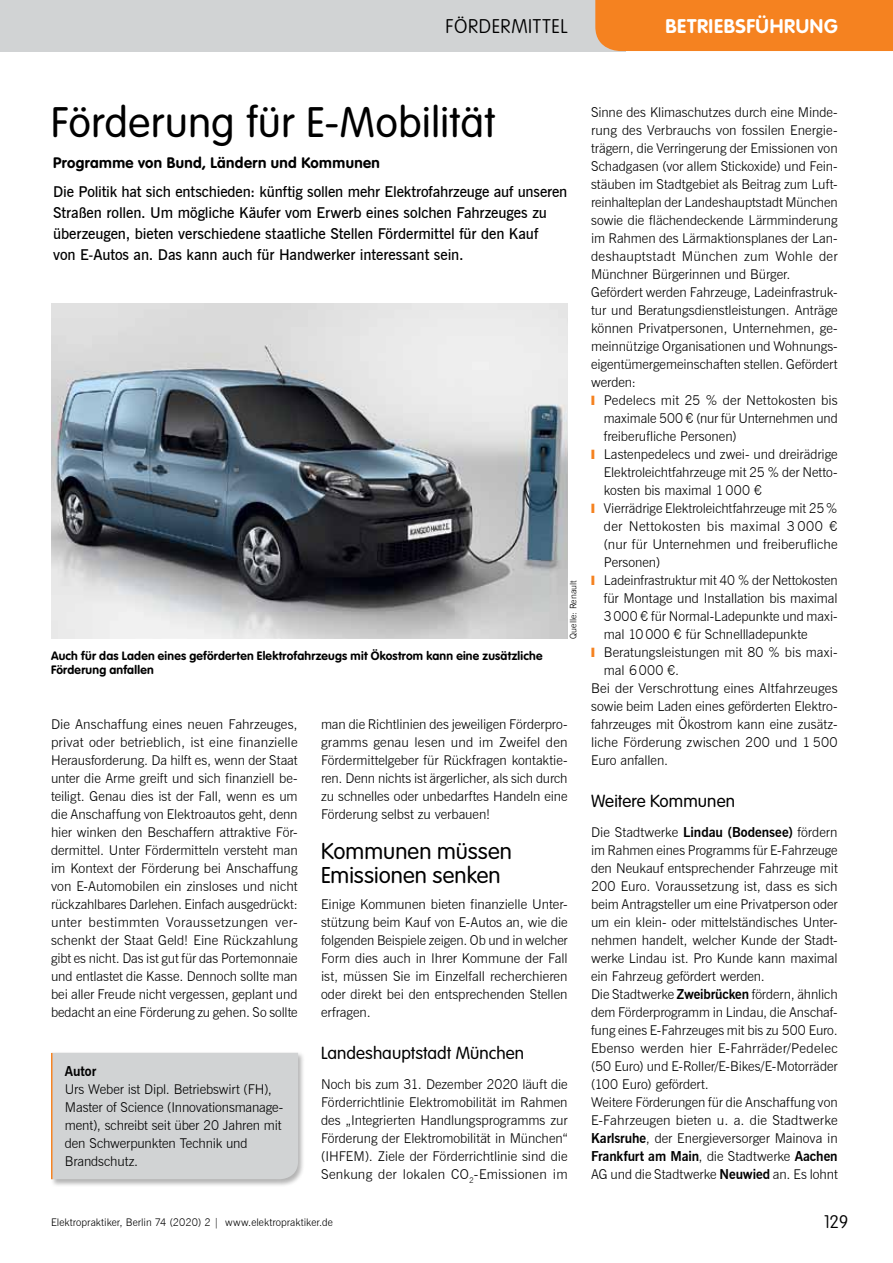
<style>
.page{position:relative;width:893px;height:1263px;background:#fff}
.page>*{position:absolute;margin:0;border:0;box-sizing:border-box;transform-origin:0 0}
.t1{font:300 42px "VAG Rounded Std";letter-spacing:.015em;color:#000}
.t2{font:300 22.5px/24px "VAG Rounded Std";letter-spacing:.005em;color:#000}
.t3{font:700 19.5px "VAG Rounded Std";letter-spacing:.035em;color:#fff}
.t4{font:100 19.5px "VAG Rounded Std";letter-spacing:.03em;color:#000}
.t5{font:100 18px "VAG Rounded Std";color:#000}
.t6{font:300 17.25px "VAG Rounded Std";letter-spacing:.005em;color:#000}
.t7{font:600 15px/21px "News Gothic BT";letter-spacing:-.005em;color:#000}
.t8{font:700 15px "VAG Rounded Std";letter-spacing:.025em;color:#000}
.t9{font:300 13.5px/18px "News Gothic BT";color:#000;text-align:justify}
.t10{font:300 13.5px "News Gothic BT";letter-spacing:.02em;color:#000}
.t11{font:700 13.5px "News Gothic BT";letter-spacing:-.005em;color:#000}
.t12{font:700 12px/14.2px "VAG Rounded Std";letter-spacing:.02em;color:#000}
.t13{font:300 10.5px "News Gothic BT";letter-spacing:.005em;color:#000}
.t14{font:300 9px "News Gothic BT";letter-spacing:.01em;color:#000}
.s1{color:#f58220}
.s2{font-weight:700}
</style>
<div class="page">
<div style="left:0;top:0;width:626px;height:51px;background:#d1d3d4"></div>
<div style="left:595px;top:0;width:298px;height:51px;background:#f58220"></div>
<div style="left:50px;top:1051px;width:255px;height:136px;background:#000;opacity:.3"></div>
<div style="left:53px;top:1053px;width:245px;height:126px;background:#d1d3d4"></div>
<hr style="left:51px;top:1053px;width:2px;height:126px;background:#f58220">
<img style="left:51px;top:303px;width:517px;height:336px">
<h3 class="t4" style="left:446px;top:15px;width:124px">FÖRDERMITTEL</h3>
<h3 class="t3" style="left:665px;top:15px;width:174px">Betriebsführung</h3>
<h1 class="t1" style="left:51px;top:98px;width:446px">Förderung für E-Mobilität</h1>
<p class="t8" style="left:53px;top:154px;width:328px">Programme von Bund, Ländern und Kommunen</p>
<p class="t7" style="left:53px;top:181px;width:516px">Die Politik hat sich entschieden: künftig sollen mehr Elektrofahrzeuge auf unseren Straßen rollen. Um mögliche Käufer vom Erwerb eines solchen Fahrzeuges zu überzeugen, bieten verschiedene staatliche Stellen Fördermittel für den Kauf<br>von E-Autos an. Das kann auch für Handwerker interessant sein.</p>
<p class="t12" style="left:51px;top:649px;width:493px">Auch für das Laden eines geförderten Elektrofahrzeugs mit Ökostrom kann eine zusätzliche<br>Förderung anfallen</p>
<p class="t14" style="left:568px;top:639px;width:60px;rotate:-90deg">Quelle: Renault</p>
<p class="t9" style="left:51px;top:715px;width:248px">Die Anschaffung eines neuen Fahrzeuges, privat oder betrieblich, ist eine finanzielle Herausforderung. Da hilft es, wenn der Staat unter die Arme greift und sich finanziell be&shy;teiligt. Genau dies ist der Fall, wenn es um die Anschaffung von Elektroautos geht, denn hier winken den Beschaffern attraktive För&shy;dermittel. Unter Fördermitteln versteht man im Kontext der Förderung bei Anschaffung von E-Automobilen ein zinsloses und nicht rückzahlbares Darlehen. Einfach ausgedrückt: unter bestimmten Voraussetzungen ver&shy;schenkt der Staat Geld! Eine Rückzahlung gibt es nicht. Das ist gut für das Portemonnaie und entlastet die Kasse. Dennoch sollte man bei aller Freude nicht vergessen, geplant und bedacht an eine Förderung zu gehen. So sollte</p>
<p class="t9" style="left:321px;top:715px;width:248px">man die Richtlinien des jeweiligen Förderpro&shy;gramms genau lesen und im Zweifel den Fördermittelgeber für Rückfragen kontaktie&shy;ren. Denn nichts ist ärgerlicher, als sich durch zu schnelles oder unbedarftes Handeln eine Förderung selbst zu verbauen!</p>
<h2 class="t2" style="left:321px;top:840px;width:192px">Kommunen müssen<br>Emissionen senken</h2>
<p class="t9" style="left:321px;top:895px;width:248px">Einige Kommunen bieten finanzielle Unter&shy;stützung beim Kauf von E-Autos an, wie die folgenden Beispiele zeigen. Ob und in welcher Form dies auch in Ihrer Kommune der Fall ist, müssen Sie im Einzelfall recherchieren oder direkt bei den entsprechenden Stellen erfragen.</p>
<p class="t6" style="left:321px;top:1043px;width:205px">Landeshauptstadt München</p>
<p class="t9" style="left:321px;top:1075px;width:248px">Noch bis zum 31. Dezember 2020 läuft die Förderrichtlinie Elektromobilität im Rahmen des „Integrierten Handlungsprogramms zur Förderung der Elektromobilität in München“ (IHFEM). Ziele der Förderrichtlinie sind die Senkung der lokalen CO<sub>2</sub>-Emissionen im</p>
<p class="t11" style="left:65px;top:1063px;width:33px">Autor</p>
<p class="t9" style="left:65px;top:1080px;width:220px;text-align:left">Urs Weber ist Dipl. Betriebswirt (FH),<br>Master of Science (Innovationsmanage&shy;ment), schreibt seit über 20 Jahren mit den Schwerpunkten Technik und<br>Brandschutz.</p>
<p class="t13" style="left:51px;top:1216px;width:283px">Elektropraktiker, Berlin 74 (2020) 2 | www.elektropraktiker.de</p>
<p class="t9" style="left:591px;top:103px;width:248px">Sinne des Klimaschutzes durch eine Minde-</p>
<p class="t9" style="left:591px;top:121px;width:247px">rung des Verbrauchs von fossilen Energie-</p>
<p class="t9" style="left:591px;top:139px;width:248px">trägern, die Verringerung der Emissionen von</p>
<p class="t9" style="left:591px;top:157px;width:248px">Schadgasen (vor allem Stickoxide) und Fein-</p>
<p class="t9" style="left:591px;top:175px;width:248px">stäuben im Stadtgebiet als Beitrag zum Luft-</p>
<p class="t9" style="left:591px;top:193px;width:248px">reinhalteplan der Landeshauptstadt München</p>
<p class="t9" style="left:591px;top:211px;width:248px">sowie die flächendeckende Lärmminderung</p>
<p class="t9" style="left:591px;top:229px;width:248px">im Rahmen des Lärmaktionsplanes der Lan-</p>
<p class="t10" style="left:591px;top:248px;width:248px">deshauptstadt München zum Wohle der</p>
<p class="t9" style="left:591px;top:265px;width:201px">Münchner Bürgerinnen und Bürger.</p>
<p class="t9" style="left:591px;top:283px;width:248px">Gefördert werden Fahrzeuge, Ladeinfrastruk-</p>
<p class="t9" style="left:591px;top:301px;width:248px">tur und Beratungsdienstleistungen. Anträge</p>
<p class="t9" style="left:591px;top:319px;width:248px">können Privatpersonen, Unternehmen, ge-</p>
<p class="t9" style="left:591px;top:337px;width:248px">meinnützige Organisationen und Wohnungs-</p>
<p class="t9" style="left:591px;top:355px;width:248px">eigentümergemeinschaften stellen. Gefördert</p>
<p class="t9" style="left:591px;top:373px;width:46px">werden:</p>
<p class="t9" style="left:591px;top:391px;width:248px"><span class="s1">❙</span> Pedelecs mit 25 % der Nettokosten bis</p>
<p class="t9" style="left:604px;top:409px;width:235px">maximale 500 € (nur für Unternehmen und</p>
<p class="t9" style="left:604px;top:427px;width:134px">freiberufliche Personen)</p>
<p class="t9" style="left:591px;top:445px;width:248px"><span class="s1">❙</span> Lastenpedelecs und zwei- und dreirädrige</p>
<p class="t9" style="left:604px;top:463px;width:234px">Elektroleichtfahrzeuge mit 25 % der Netto-</p>
<p class="t9" style="left:604px;top:481px;width:160px">kosten bis maximal 1000 €</p>
<p class="t9" style="left:591px;top:499px;width:248px"><span class="s1">❙</span> Vierrädrige Elektroleichtfahrzeuge mit 25%</p>
<p class="t10" style="left:604px;top:518px;width:235px">der Nettokosten bis maximal 3 000 €</p>
<p class="t9" style="left:604px;top:535px;width:235px">(nur für Unternehmen und freiberufliche</p>
<p class="t9" style="left:604px;top:553px;width:58px">Personen)</p>
<p class="t9" style="left:591px;top:571px;width:248px"><span class="s1">❙</span> Ladeinfrastruktur mit 40 % der Nettokosten</p>
<p class="t9" style="left:604px;top:589px;width:235px">für Montage und Installation bis maximal</p>
<p class="t9" style="left:604px;top:607px;width:234px">3000 € für Normal-Ladepunkte und maxi-</p>
<p class="t9" style="left:604px;top:625px;width:205px">mal 10000 € für Schnellladepunkte</p>
<p class="t9" style="left:591px;top:643px;width:248px"><span class="s1">❙</span> Beratungsleistungen mit 80 % bis maxi-</p>
<p class="t9" style="left:604px;top:661px;width:77px">mal 6000 €.</p>
<p class="t9" style="left:591px;top:679px;width:248px">Bei der Verschrottung eines Altfahrzeuges</p>
<p class="t9" style="left:591px;top:697px;width:248px">sowie beim Laden eines geförderten Elektro-</p>
<p class="t9" style="left:591px;top:715px;width:247px">fahrzeuges mit Ökostrom kann eine zusätz-</p>
<p class="t9" style="left:591px;top:733px;width:248px">liche Förderung zwischen 200 und 1500</p>
<p class="t9" style="left:591px;top:751px;width:79px">Euro anfallen.</p>
<p class="t6" style="left:591px;top:791px;width:146px">Weitere Kommunen</p>
<p class="t9" style="left:591px;top:823px;width:248px;text-align:left">Die Stadtwerke <span class="s2">Lindau (Bodensee)</span> fördern im Rahmen eines Programms für E-Fahrzeuge den Neukauf entsprechender Fahrzeuge mit 200 Euro. Voraussetzung ist, dass es sich beim Antragsteller um eine Privatperson oder um ein klein- oder mittelständisches Unter&shy;nehmen handelt, welcher Kunde der Stadt&shy;werke Lindau ist. Pro Kunde kann maximal ein Fahrzeug gefördert werden.<br>Die Stadtwerke <span class="s2">Zweibrücken</span> fördern, ähnlich dem Förderprogramm in Lindau, die Anschaf&shy;fung eines E-Fahrzeuges mit bis zu 500 Euro.<br>Ebenso werden hier E-Fahrräder/Pedelec (50 Euro) und E-Roller/E-Bikes/E-Motorräder (100 Euro) gefördert.<br>Weitere Förderungen für die Anschaffung von E-Fahrzeugen bieten u. a. die Stadtwerke <span class="s2">Karlsruhe</span>, der Energieversorger Mainova in <span class="s2">Frankfurt am Main</span>, die Stadtwerke <span class="s2">Aachen </span>AG und die Stadtwerke <span class="s2">Neuwied</span> an. Es lohnt</p>
<h3 class="t5" style="left:824px;top:1211px;width:26px">129</h3>
</div>
